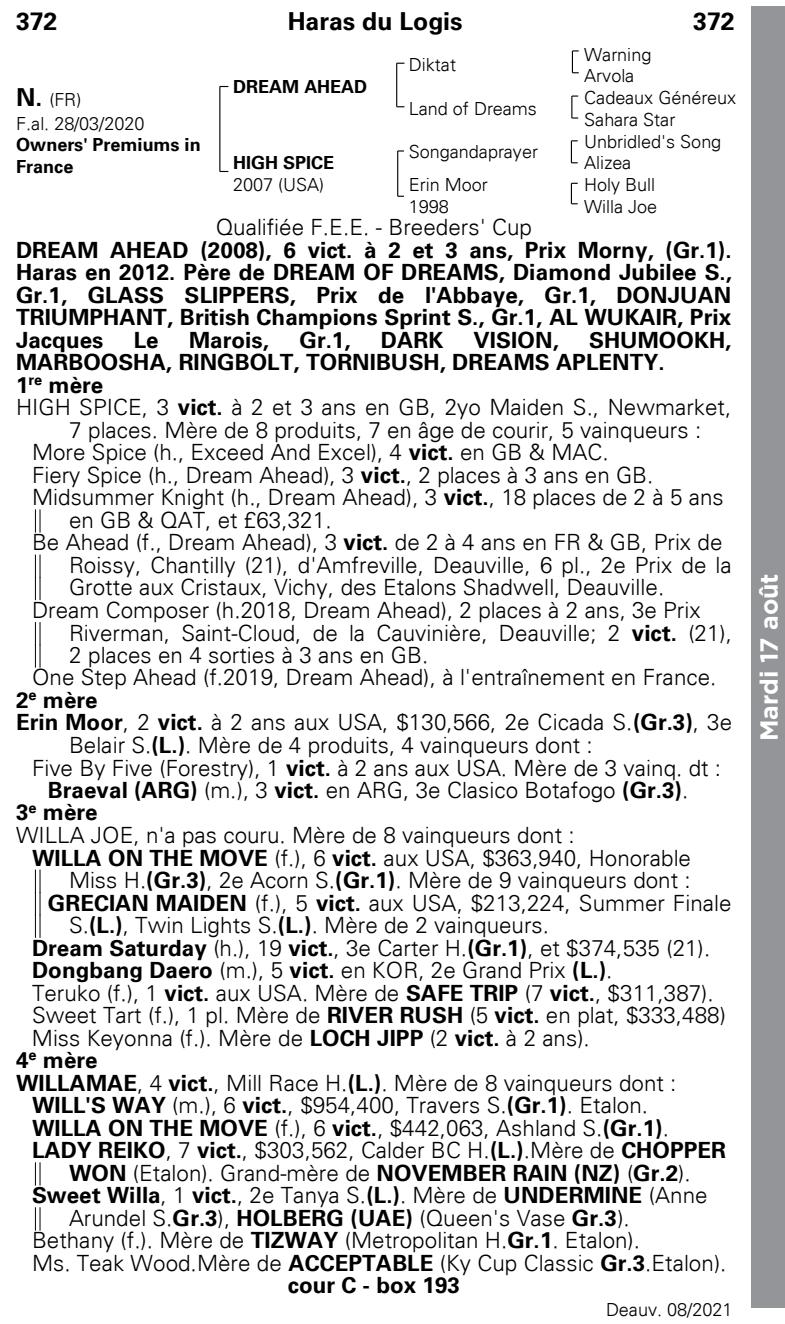
<style>
.page{position:relative;width:785px;height:1324px;background:#fff}
.page>*{position:absolute;margin:0;border:0;box-sizing:border-box;transform-origin:0 0}
.t1{font:700 24.75px "Univers 65";color:#000}
.t2{font:700 24.75px "Gotham";color:#fff}
.t3{font:300 22.5px/22.5px "Univers 45";color:#000}
.t4{font:700 22.5px/22.5px "Univers 65";color:#000;text-align:justify}
.t5{font:300 18px/21.6px "Univers 45";letter-spacing:-.005em;color:#000}
.t6{font:700 18px/21.6px "Univers 65";color:#000}
.s1{font-family:"Univers 65";font-weight:700;font-size:24.75px}
.s2{font-family:"Univers 65";font-weight:700}
.s3{font-family:"Univers 45";font-weight:300}
</style>
<div class="page">
<svg style="left:35px;top:510px;width:6px;height:22px"></svg>
<svg style="left:35px;top:555px;width:6px;height:44px"></svg>
<svg style="left:35px;top:622px;width:6px;height:45px"></svg>
<svg style="left:35px;top:870px;width:6px;height:67px"></svg>
<svg style="left:35px;top:1162px;width:6px;height:23px"></svg>
<svg style="left:35px;top:1207px;width:6px;height:23px"></svg>
<hr style="left:219px;top:86px;width:1px;height:85px;background:#000">
<hr style="left:396px;top:63px;width:1px;height:44px;background:#000">
<hr style="left:397px;top:151px;width:1px;height:45px;background:#000">
<hr style="left:570px;top:183px;width:2px;height:21px;background:#000">
<svg style="left:571px;top:95px;width:7px;height:24px"></svg>
<hr style="left:570px;top:141px;width:2px;height:22px;background:#000">
<svg style="left:572px;top:50px;width:6px;height:23px"></svg>
<div style="left:751px;top:6px;width:33px;height:1301px;background:#939598"></div>
<p class="t1" style="left:16px;top:7px;width:43px">372</p>
<p class="t1" style="left:288px;top:7px;width:176px">Haras du Logis</p>
<p class="t1" style="left:693px;top:7px;width:43px">372</p>
<p class="t5" style="left:408px;top:54px;width:49px">Diktat</p>
<p class="t5" style="left:584px;top:43px;width:69px">Warning<br>Arvola</p>
<p class="t5" style="left:408px;top:98px;width:130px">Land of Dreams</p>
<p class="t5" style="left:584px;top:87px;width:154px">Cadeaux Généreux<br>Sahara Star</p>
<p class="t6" style="left:233px;top:76px;width:136px">DREAM AHEAD</p>
<p class="t5" style="left:16px;top:88px;width:130px;line-height:23.4px"><span class="s1">N.</span> (FR)<br>F.al. 28/03/2020</p>
<p class="t6" style="left:16px;top:134px;width:186px">Owners' Premiums in<br>France</p>
<p class="t5" style="left:408px;top:141px;width:131px">Songandaprayer</p>
<p class="t5" style="left:584px;top:130px;width:139px">Unbridled's Song<br>Alizea</p>
<p class="t5" style="left:408px;top:174px;width:81px">Erin Moor<br>1998</p>
<p class="t5" style="left:584px;top:174px;width:75px">Holy Bull<br>Willa Joe</p>
<p class="t3" style="left:216px;top:216px;width:317px">Qualifiée F.E.E. - Breeders' Cup</p>
<p class="t4" style="left:16px;top:239px;width:717px">DREAM AHEAD (2008), 6 vict. à 2 et 3 ans, Prix Morny, (Gr.1).<br>Haras en 2012. Père de DREAM OF DREAMS, Diamond Jubilee S., Gr.1, GLASS SLIPPERS, Prix de l'Abbaye, Gr.1, DONJUAN TRIUMPHANT, British Champions Sprint S., Gr.1, AL WUKAIR, Prix Jacques</p>
<p class="t6" style="left:233px;top:152px;width:103px">HIGH SPICE</p>
<p class="t5" style="left:233px;top:173px;width:93px">2007 (USA)</p>
<p class="t4" style="left:134px;top:329px;width:26px">Le</p>
<p class="t4" style="left:189px;top:329px;width:81px">Marois,</p>
<p class="t4" style="left:299px;top:329px;width:53px">Gr.1,</p>
<p class="t4" style="left:380px;top:329px;width:64px">DARK</p>
<p class="t4" style="left:473px;top:329px;width:87px">VISION,</p>
<p class="t4" style="left:16px;top:329px;width:716px;text-align:left;text-indent:573px">SHUMOOKH,<br>MARBOOSHA, RINGBOLT, TORNIBUSH, DREAMS APLENTY.<br>1<sup>re</sup> mère</p>
<p class="t3" style="left:16px;top:396px;width:716px">HIGH SPICE, 3 <span class="s2">vict.</span> à 2 et 3 ans en GB, 2yo Maiden S., Newmarket,</p>
<p class="t3" style="left:69px;top:419px;width:633px">7 places. Mère de 8 produits, 7 en âge de courir, 5 vainqueurs :</p>
<p class="t3" style="left:32px;top:441px;width:578px">More Spice (h., Exceed And Excel), 4 <span class="s2">vict.</span> en GB &amp; MAC.</p>
<p class="t3" style="left:32px;top:463px;width:623px">Fiery Spice (h., Dream Ahead), 3 <span class="s2">vict.</span>, 2 places à 3 ans en GB.</p>
<p class="t3" style="left:32px;top:486px;width:693px">Midsummer Knight (h., Dream Ahead), 3 <span class="s2">vict.</span>, 18 places de 2 à 5 ans</p>
<p class="t3" style="left:69px;top:508px;width:264px">en GB &amp; QAT, et £63,321.</p>
<p class="t3" style="left:32px;top:531px;width:691px">Be Ahead (f., Dream Ahead), 3 <span class="s2">vict.</span> de 2 à 4 ans en FR &amp; GB, Prix de</p>
<p class="t3" style="left:69px;top:554px;width:664px">Roissy, Chantilly (21), d'Amfreville, Deauville, 6 pl., 2e Prix de la</p>
<p class="t3" style="left:69px;top:576px;width:596px">Grotte aux Cristaux, Vichy, des Etalons Shadwell, Deauville.</p>
<p class="t3" style="left:32px;top:598px;width:670px">Dream Composer (h.2018, Dream Ahead), 2 places à 2 ans, 3e Prix</p>
<p class="t3" style="left:69px;top:621px;width:664px">Riverman, Saint-Cloud, de la Cauvinière, Deauville; 2 <span class="s2">vict.</span> (21),</p>
<p class="t3" style="left:69px;top:643px;width:361px">2 places en 4 sorties à 3 ans en GB.</p>
<p class="t3" style="left:32px;top:666px;width:685px">One Step Ahead (f.2019, Dream Ahead), à l'entraînement en France.</p>
<p class="t4" style="left:16px;top:689px;width:83px">2<sup>e</sup> mère</p>
<p class="t3" style="left:16px;top:711px;width:717px"><span class="s2">Erin Moor</span>, 2 <span class="s2">vict.</span> à 2 ans aux USA, $130,566, 2e Cicada S.<span class="s2">(Gr.3)</span>, 3e</p>
<p class="t3" style="left:69px;top:733px;width:525px">Belair S.<span class="s2">(L.)</span>. Mère de 4 produits, 4 vainqueurs dont :</p>
<p class="t3" style="left:32px;top:756px;width:690px">Five By Five (Forestry), 1 <span class="s2">vict.</span> à 2 ans aux USA. Mère de 3 vainq. dt :</p>
<p class="t3" style="left:48px;top:779px;width:642px"><span class="s2">Braeval (ARG)</span> (m.), 3 <span class="s2">vict.</span> en ARG, 3e Clasico Botafogo <span class="s2">(Gr.3)</span>.</p>
<p class="t4" style="left:16px;top:801px;width:83px">3<sup>e</sup> mère</p>
<p class="t3" style="left:16px;top:824px;width:560px">WILLA JOE, n'a pas couru. Mère de 8 vainqueurs dont :</p>
<p class="t3" style="left:32px;top:846px;width:660px"><span class="s2">WILLA ON THE MOVE</span> (f.), 6 <span class="s2">vict.</span> aux USA, $363,940, Honorable</p>
<p class="t3" style="left:69px;top:868px;width:623px">Miss H.<span class="s2">(Gr.3)</span>, 2e Acorn S.<span class="s2">(Gr.1)</span>. Mère de 9 vainqueurs dont :</p>
<p class="t3" style="left:48px;top:891px;width:685px"><span class="s2">GRECIAN MAIDEN</span> (f.), 5 <span class="s2">vict.</span> aux USA, $213,224, Summer Finale</p>
<p class="t3" style="left:69px;top:914px;width:481px">S.<span class="s2">(L.)</span>, Twin Lights S.<span class="s2">(L.)</span>. Mère de 2 vainqueurs.</p>
<p class="t3" style="left:32px;top:936px;width:679px"><span class="s2">Dream Saturday</span> (h.), 19 <span class="s2">vict.</span>, 3e Carter H.<span class="s2">(Gr.1)</span>, et $374,535 (21).</p>
<p class="t3" style="left:32px;top:959px;width:582px"><span class="s2">Dongbang Daero</span> (m.), 5 <span class="s2">vict.</span> en KOR, 2e Grand Prix <span class="s2">(L.)</span>.</p>
<p class="t3" style="left:32px;top:981px;width:683px">Teruko (f.), 1 <span class="s2">vict.</span> aux USA. Mère de <span class="s2">SAFE TRIP</span> (7 <span class="s2">vict.</span>, $311,387).</p>
<p class="t3" style="left:32px;top:1003px;width:695px">Sweet Tart (f.), 1 pl. Mère de <span class="s2">RIVER RUSH</span> (5 <span class="s2">vict.</span> en plat, $333,488)</p>
<p class="t3" style="left:32px;top:1026px;width:559px">Miss Keyonna (f.). Mère de <span class="s2">LOCH JIPP</span> (2 <span class="s2">vict.</span> à 2 ans).</p>
<p class="t4" style="left:16px;top:1049px;width:83px">4<sup>e</sup> mère</p>
<p class="t3" style="left:16px;top:1071px;width:661px"><span class="s2">WILLAMAE</span>, 4 <span class="s2">vict.</span>, Mill Race H.<span class="s2">(L.)</span>. Mère de 8 vainqueurs dont :</p>
<p class="t3" style="left:32px;top:1094px;width:617px"><span class="s2">WILL'S WAY</span> (m.), 6 <span class="s2">vict.</span>, $954,400, Travers S.<span class="s2">(Gr.1)</span>. Etalon.</p>
<p class="t3" style="left:32px;top:1116px;width:638px"><span class="s2">WILLA ON THE MOVE</span> (f.), 6 <span class="s2">vict.</span>, $442,063, Ashland S.<span class="s2">(Gr.1)</span>.</p>
<p class="t3" style="left:32px;top:1138px;width:695px"><span class="s2">LADY REIKO</span>, 7 <span class="s2">vict.</span>, $303,562, Calder BC H.<span class="s2">(L.)</span>.Mère de <span class="s2">CHOPPER</span></p>
<p class="t3" style="left:69px;top:1161px;width:623px"><span class="s2">WON</span> (Etalon). Grand-mère de <span class="s2">NOVEMBER RAIN (NZ)</span> (<span class="s2">Gr.2</span>).</p>
<p class="t4" style="left:32px;top:1184px;width:677px">Sweet Willa<span class="s3">, 1</span> vict.<span class="s3">, 2e Tanya S.</span>(L.)<span class="s3">. Mère de</span> UNDERMINE <span class="s3">(Anne</span></p>
<p class="t3" style="left:32px;top:1206px;width:696px;text-indent:37px">Arundel S.<span class="s2">Gr.3</span>), <span class="s2">HOLBERG (UAE)</span> (Queen's Vase <span class="s2">Gr.3</span>).<br>Bethany (f.). Mère de <span class="s2">TIZWAY</span> (Metropolitan H.<span class="s2">Gr.1</span>. Etalon).<br>Ms. Teak Wood.Mère de <span class="s2">ACCEPTABLE</span> (Ky Cup Classic <span class="s2">Gr.3</span>.Etalon).</p>
<p class="t4" style="left:288px;top:1274px;width:174px">cour C - box 193</p>
<p class="t5" style="left:606px;top:1298px;width:128px">Deauv. 08/2021</p>
<p class="t2" style="left:752px;top:741px;width:169px;rotate:-90deg">Mardi 17 août</p>
</div>
